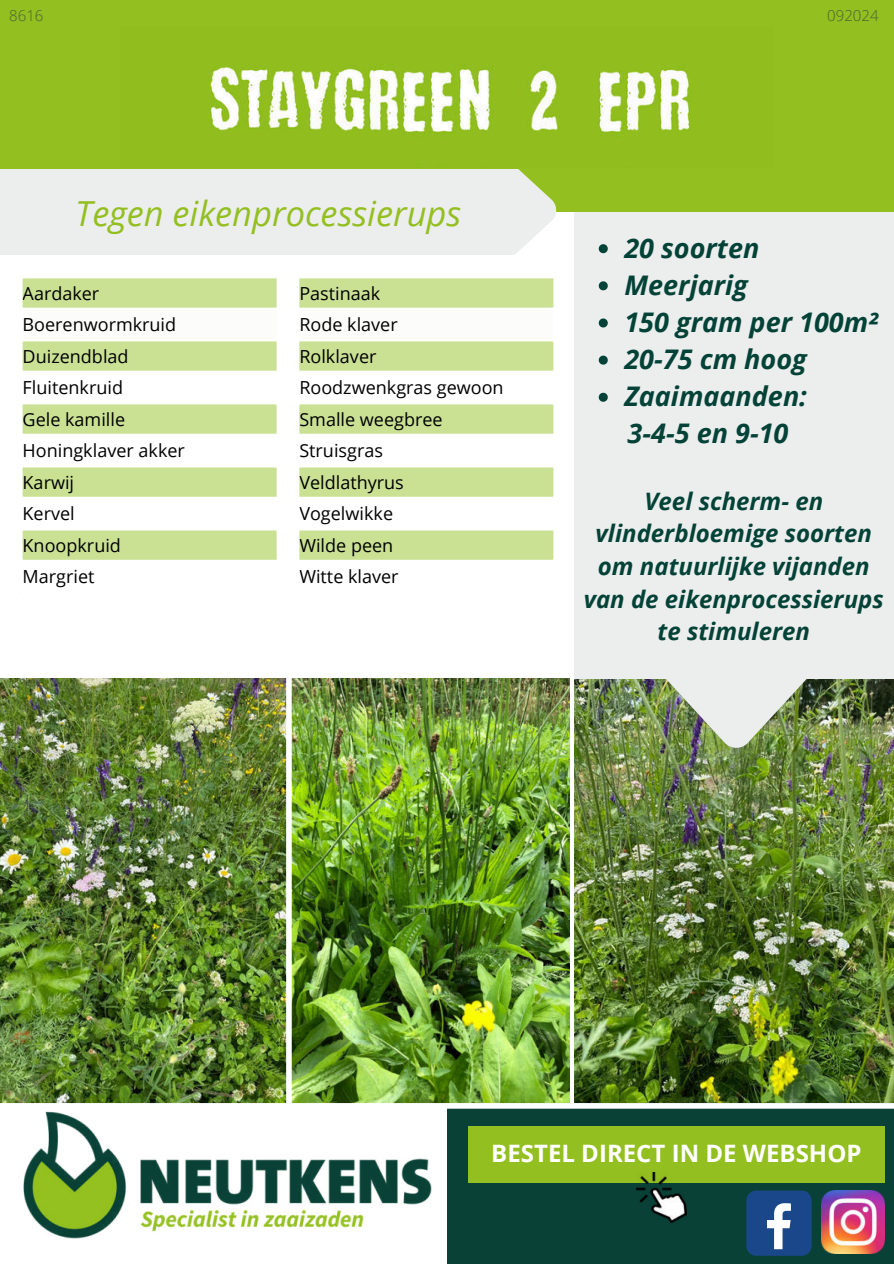
<style>
.page{position:relative;width:894px;height:1264px;background:#fff}
.page>*{position:absolute;margin:0;border:0;box-sizing:border-box;transform-origin:0 0}
.t1{font:italic 34.5px "Open Sans";color:#93bf20}
.t2{font:italic 700 27px/37.2px "Open Sans";color:#034237}
.t3{font:italic 700 24px/32.7px "Open Sans";color:#034237;text-align:center}
.t4{font:700 24px "Open Sans";color:#fff}
.t5{font:18px/31.5px "Open Sans";color:#000}
.t6{font:300 15px "Open Sans";color:#4a6136}
</style>
<div class="page">
<div style="left:23px;top:278px;width:253px;height:92px;background:#cae093"></div>
<div style="left:21px;top:308px;width:257px;height:32px;background:#fcfdfa"></div>
<svg style="left:23px;top:404px;width:253px;height:156px;fill:#cae093"></svg>
<hr style="left:20px;top:278px;width:3px;height:313px;background:#fff">
<hr style="left:276px;top:278px;width:3px;height:313px;background:#fff">
<hr style="left:20px;top:308px;width:259px;height:2px;background:#fff">
<hr style="left:20px;top:339px;width:259px;height:2px;background:#fff">
<hr style="left:20px;top:434px;width:259px;height:2px;background:#fff">
<hr style="left:20px;top:465px;width:259px;height:2px;background:#fff">
<hr style="left:20px;top:496px;width:259px;height:3px;background:#fff">
<hr style="left:20px;top:528px;width:259px;height:2px;background:#fff">
<img style="left:574px;top:679px;width:319px;height:424px">
<div style="left:574px;top:212px;width:319px;height:466px;background:#eceded"></div>
<div style="left:299px;top:278px;width:254px;height:92px;background:#cae093"></div>
<div style="left:298px;top:308px;width:256px;height:32px;background:#fcfdfa"></div>
<svg style="left:299px;top:404px;width:254px;height:156px;fill:#cae093"></svg>
<hr style="left:297px;top:278px;width:2px;height:313px;background:#fff">
<hr style="left:553px;top:278px;width:2px;height:313px;background:#fff">
<hr style="left:297px;top:308px;width:258px;height:2px;background:#fff">
<hr style="left:297px;top:339px;width:258px;height:2px;background:#fff">
<hr style="left:297px;top:434px;width:258px;height:2px;background:#fff">
<hr style="left:297px;top:465px;width:258px;height:2px;background:#fff">
<hr style="left:297px;top:496px;width:258px;height:3px;background:#fff">
<hr style="left:297px;top:528px;width:258px;height:2px;background:#fff">
<img style="left:661px;top:678px;width:149px;height:70px">
<div style="left:0;top:0;width:893px;height:212px;background:#93bf20"></div>
<svg style="left:0;top:169px;width:556px;height:86px;fill:#eceded"></svg>
<div style="left:5px;top:169px;width:534px;height:86px;background:#eceded"></div>
<div style="left:446px;top:1103px;width:447px;height:160px;background:#0a4136"></div>
<div style="left:746px;top:1190px;width:65px;height:65px;background:#1a4789;border-radius:10px"></div>
<svg style="left:767px;top:1203px;width:23px;height:46px"></svg>
<img style="left:821px;top:1190px;width:62px;height:63px">
<div style="left:468px;top:1126px;width:416px;height:56px;background:#93bf20"></div>
<img style="left:636px;top:1172px;width:50px;height:50px">
<img style="left:23px;top:1111px;width:409px;height:128px">
<img style="left:210px;top:64px;width:482px;height:103px">
<img style="left:292px;top:679px;width:277px;height:424px">
<img style="left:0;top:679px;width:286px;height:424px">
<div style="left:0;top:1103px;width:893px;height:5px;background:#fff"></div>
<svg style="left:598px;top:244px;width:9px;height:9px"></svg>
<svg style="left:598px;top:281px;width:9px;height:9px"></svg>
<svg style="left:598px;top:318px;width:9px;height:9px"></svg>
<svg style="left:598px;top:355px;width:9px;height:9px"></svg>
<svg style="left:598px;top:393px;width:9px;height:9px"></svg>
<p class="t6" style="left:9px;top:5px;width:36px">8616</p>
<h1 class="t1" style="left:75px;top:189px;width:387px">Tegen eikenprocessierups</h1>
<p class="t5" style="left:23px;top:277px;width:164px">Aardaker<br>Boerenwormkruid<br>Duizendblad<br>Fluitenkruid<br>Gele kamille<br>Honingklaver akker<br>Karwij<br>Kervel<br>Knoopkruid<br>Margriet</p>
<p class="t5" style="left:299px;top:277px;width:206px">Pastinaak<br>Rode klaver<br>Rolklaver<br>Roodzwenkgras gewoon<br>Smalle weegbree<br>Struisgras<br>Veldlathyrus<br>Vogelwikke<br>Wilde peen<br>Witte klaver</p>
<p class="t6" style="left:827px;top:5px;width:53px">092024</p>
<h2 class="t2" style="left:624px;top:229px;width:255px">20 soorten<br>Meerjarig<br>150 gram per 100m²<br>20-75 cm hoog<br>Zaaimaanden:<br>3-4-5 en 9-10</h2>
<h3 class="t3" style="left:583px;top:484px;width:301px">Veel scherm- en vlinderbloemige soorten om natuurlijke vijanden van de eikenprocessierups te stimuleren</h3>
<h3 class="t4" style="left:491px;top:1136px;width:371px">BESTEL DIRECT IN DE WEBSHOP</h3>
</div>
